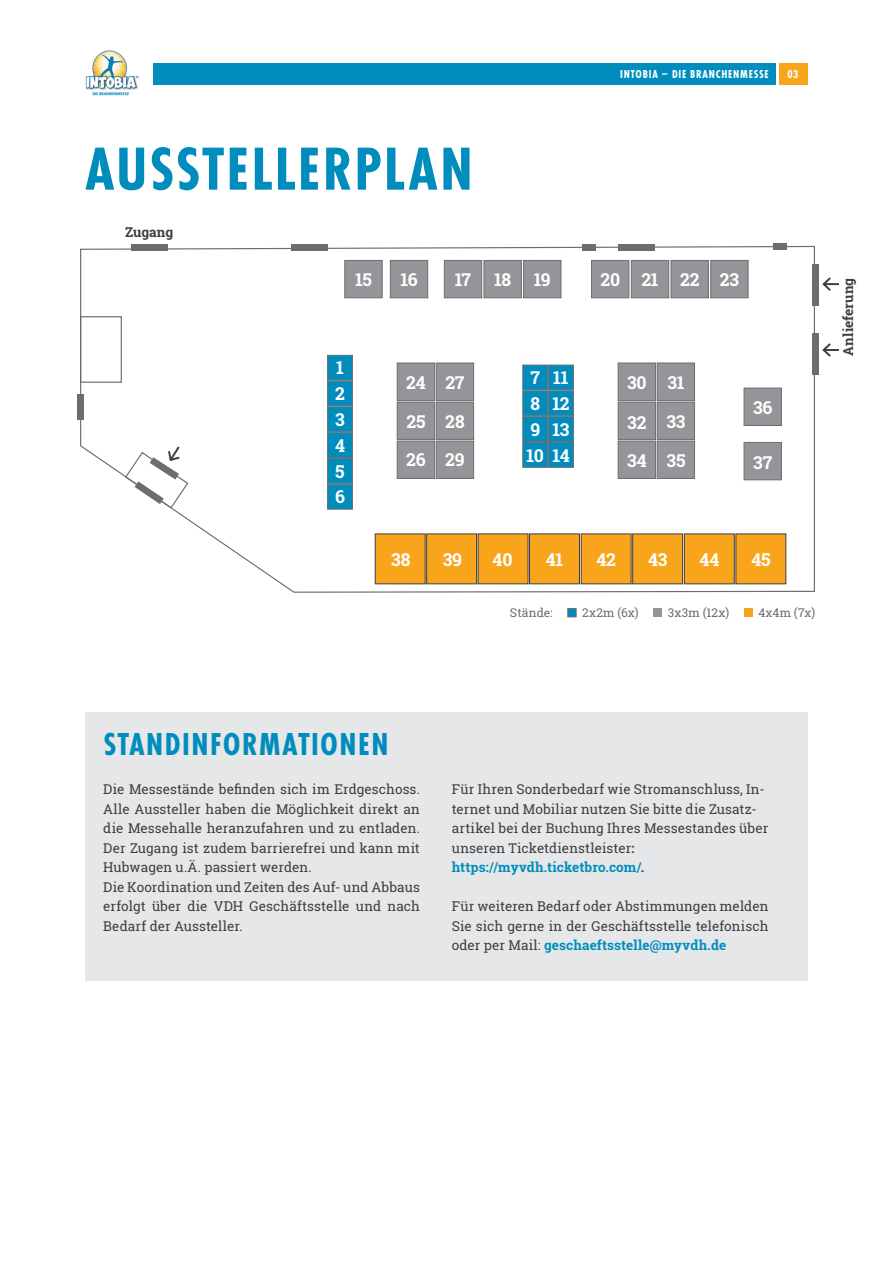
<style>
.page{position:relative;width:893px;height:1263px;background:#fff}
.page>*{position:absolute;margin:0;border:0;box-sizing:border-box;transform-origin:0 0}
.t1{font:700 63px "Futura PT Cond";letter-spacing:.04em;color:#008dbd}
.t2{font:700 33px "Futura PT Cond";letter-spacing:.045em;color:#008dbd}
.t3{font:700 17.7px/25.8px "Roboto Slab";letter-spacing:-.01em;color:#fff}
.t4{font:700 13.65px "Roboto Slab";letter-spacing:-.01em;color:#3e3e3f}
.t5{font:13.5px/19.5px "Roboto Slab";letter-spacing:.005em;color:#3e3e3f}
.t6{font:12px "Roboto Slab";letter-spacing:.015em;color:#6c6d70}
.t7{font:700 12px "Futura PT Cond";letter-spacing:.065em;color:#fff}
.s1{font-weight:700}
.s2{font-weight:700;color:#008dbd}
</style>
<div class="page">
<div style="left:85px;top:712px;width:723px;height:268px;background:#e6e7e9"></div>
<div style="left:153px;top:63px;width:623px;height:22px;background:#008dbd"></div>
<div style="left:779px;top:63px;width:29px;height:22px;background:#f9a51b"></div>
<img style="left:85px;top:50px;width:54px;height:46px">
<svg style="left:79px;top:245px;width:737px;height:348px"></svg>
<div style="left:80px;top:316px;width:42px;height:67px;border:1px solid #6c6d70"></div>
<div style="left:78px;top:394px;width:6px;height:25px;background:#6c6d70"></div>
<div style="left:291px;top:245px;width:36px;height:6px;background:#6c6d70"></div>
<div style="left:131px;top:245px;width:37px;height:6px;background:#6c6d70"></div>
<div style="left:568px;top:608px;width:8px;height:9px;background:#008dbd;border:1px solid #6c6d70"></div>
<div style="left:653px;top:609px;width:9px;height:8px;background:#939598"></div>
<div style="left:744px;top:609px;width:8px;height:8px;background:#f9a51b"></div>
<svg style="left:124px;top:444px;width:65px;height:65px"></svg>
<div style="left:618px;top:244px;width:37px;height:7px;background:#6c6d70"></div>
<div style="left:773px;top:243px;width:14px;height:7px;background:#6c6d70"></div>
<div style="left:582px;top:244px;width:13px;height:7px;background:#6c6d70"></div>
<div style="left:812px;top:333px;width:6px;height:42px;background:#6c6d70"></div>
<div style="left:812px;top:264px;width:6px;height:41px;background:#6c6d70"></div>
<svg style="left:822px;top:277px;width:17px;height:14px"></svg>
<svg style="left:822px;top:343px;width:17px;height:14px"></svg>
<div style="left:327px;top:355px;width:25px;height:25px;background:#008dbd;border:1px solid #6c6d70"></div>
<div style="left:345px;top:260px;width:37px;height:38px;background:#939598;border:1px solid #6c6d70"></div>
<div style="left:736px;top:534px;width:50px;height:50px;background:#f9a51b"></div>
<div style="left:684px;top:534px;width:50px;height:50px;background:#f9a51b"></div>
<div style="left:632px;top:534px;width:51px;height:50px;background:#f9a51b;border:1px solid #3e3e3f"></div>
<div style="left:390px;top:260px;width:38px;height:38px;background:#939598;border:1px solid #6c6d70"></div>
<div style="left:444px;top:260px;width:38px;height:38px;background:#939598;border:1px solid #6c6d70"></div>
<div style="left:484px;top:260px;width:37px;height:38px;background:#939598;border:1px solid #6c6d70"></div>
<div style="left:523px;top:260px;width:38px;height:38px;background:#939598;border:1px solid #6c6d70"></div>
<div style="left:327px;top:381px;width:25px;height:25px;background:#008dbd;border:1px solid #6c6d70"></div>
<div style="left:327px;top:407px;width:25px;height:25px;background:#008dbd;border:1px solid #6c6d70"></div>
<div style="left:327px;top:433px;width:25px;height:25px;background:#008dbd;border:1px solid #6c6d70"></div>
<div style="left:327px;top:458px;width:25px;height:25px;background:#008dbd;border:1px solid #6c6d70"></div>
<div style="left:327px;top:484px;width:25px;height:25px;background:#008dbd;border:1px solid #6c6d70"></div>
<div style="left:591px;top:260px;width:38px;height:38px;background:#939598;border:1px solid #6c6d70"></div>
<div style="left:631px;top:260px;width:38px;height:38px;background:#939598;border:1px solid #6c6d70"></div>
<div style="left:671px;top:260px;width:37px;height:38px;background:#939598;border:1px solid #6c6d70"></div>
<div style="left:711px;top:260px;width:37px;height:38px;background:#939598;border:1px solid #6c6d70"></div>
<div style="left:397px;top:363px;width:38px;height:37px;background:#939598;border:1px solid #6c6d70"></div>
<div style="left:436px;top:363px;width:38px;height:37px;background:#939598;border:1px solid #6c6d70"></div>
<div style="left:397px;top:402px;width:38px;height:37px;background:#939598;border:1px solid #6c6d70"></div>
<div style="left:436px;top:402px;width:38px;height:37px;background:#939598;border:1px solid #6c6d70"></div>
<div style="left:397px;top:441px;width:38px;height:38px;background:#939598;border:1px solid #6c6d70"></div>
<div style="left:436px;top:441px;width:38px;height:38px;background:#939598;border:1px solid #6c6d70"></div>
<div style="left:618px;top:363px;width:38px;height:37px;background:#939598;border:1px solid #6c6d70"></div>
<div style="left:657px;top:363px;width:38px;height:37px;background:#939598;border:1px solid #6c6d70"></div>
<div style="left:618px;top:402px;width:38px;height:37px;background:#939598;border:1px solid #6c6d70"></div>
<div style="left:657px;top:402px;width:38px;height:37px;background:#939598;border:1px solid #6c6d70"></div>
<div style="left:618px;top:441px;width:38px;height:38px;background:#939598;border:1px solid #6c6d70"></div>
<div style="left:657px;top:441px;width:38px;height:38px;background:#939598;border:1px solid #6c6d70"></div>
<div style="left:523px;top:365px;width:25px;height:25px;background:#008dbd;border:1px solid #6c6d70"></div>
<div style="left:523px;top:391px;width:25px;height:25px;background:#008dbd;border:1px solid #6c6d70"></div>
<div style="left:523px;top:417px;width:25px;height:25px;background:#008dbd;border:1px solid #6c6d70"></div>
<div style="left:523px;top:442px;width:25px;height:25px;background:#008dbd;border:1px solid #6c6d70"></div>
<div style="left:548px;top:365px;width:25px;height:25px;background:#008dbd;border:1px solid #6c6d70"></div>
<div style="left:548px;top:391px;width:25px;height:25px;background:#008dbd;border:1px solid #6c6d70"></div>
<div style="left:548px;top:417px;width:25px;height:25px;background:#008dbd;border:1px solid #6c6d70"></div>
<div style="left:548px;top:442px;width:25px;height:25px;background:#008dbd;border:1px solid #6c6d70"></div>
<div style="left:744px;top:388px;width:37px;height:38px;background:#939598;border:1px solid #6c6d70"></div>
<div style="left:744px;top:442px;width:37px;height:38px;background:#939598;border:1px solid #6c6d70"></div>
<div style="left:581px;top:534px;width:50px;height:50px;background:#f9a51b"></div>
<div style="left:529px;top:534px;width:51px;height:50px;background:#f9a51b;border:1px solid #3e3e3f"></div>
<div style="left:478px;top:534px;width:50px;height:50px;background:#f9a51b"></div>
<div style="left:427px;top:534px;width:50px;height:50px;background:#f9a51b"></div>
<div style="left:375px;top:534px;width:50px;height:50px;background:#f9a51b"></div>
<p class="t7" style="left:620px;top:67px;width:150px">INTOBIA DIE BRANCHENMESSE</p>
<p class="t7" style="left:787px;top:67px;width:12px">03</p>
<h1 class="t1" style="left:85px;top:132px;width:389px">AUSSTELLERPLAN</h1>
<p class="t4" style="left:125px;top:223px;width:50px">Zugang</p>
<h3 class="t3" style="left:355px;top:266px;width:18px">15</h3>
<h3 class="t3" style="left:400px;top:266px;width:19px">16</h3>
<h3 class="t3" style="left:455px;top:266px;width:18px">17</h3>
<h3 class="t3" style="left:494px;top:266px;width:19px">18</h3>
<h3 class="t3" style="left:534px;top:266px;width:18px">19</h3>
<h3 class="t3" style="left:600px;top:266px;width:140px">20 21 22 23</h3>
<h3 class="t3" style="left:335px;top:355px;width:11px;text-align:justify">1<br>2<br>3<br>4<br>5<br>6</h3>
<h3 class="t3" style="left:526px;top:365px;width:19px">7<br>8<br>9<br>10</h3>
<h3 class="t3" style="left:552px;top:365px;width:19px;text-align:justify">11<br>12<br>13<br>14</h3>
<h3 class="t3" style="left:406px;top:370px;width:21px">24</h3>
<h3 class="t3" style="left:406px;top:402px;width:21px;line-height:38.2px">25<br>26</h3>
<h3 class="t3" style="left:445px;top:370px;width:21px">27</h3>
<h3 class="t3" style="left:445px;top:402px;width:21px;line-height:38.4px">28<br>29</h3>
<h3 class="t3" style="left:627px;top:370px;width:21px">30</h3>
<h3 class="t3" style="left:627px;top:403px;width:21px;line-height:38.2px">32<br>34</h3>
<h3 class="t3" style="left:667px;top:370px;width:19px">31</h3>
<h3 class="t3" style="left:666px;top:403px;width:21px;line-height:38.4px">33<br>35</h3>
<h3 class="t3" style="left:753px;top:395px;width:21px">36</h3>
<h3 class="t3" style="left:753px;top:449px;width:21px">37</h3>
<h3 class="t3" style="left:391px;top:547px;width:21px">38</h3>
<h3 class="t3" style="left:443px;top:547px;width:21px">39</h3>
<h3 class="t3" style="left:493px;top:547px;width:21px">40</h3>
<h3 class="t3" style="left:546px;top:547px;width:19px">41</h3>
<h3 class="t3" style="left:596px;top:547px;width:21px">42</h3>
<h3 class="t3" style="left:648px;top:547px;width:21px">43</h3>
<h3 class="t3" style="left:699px;top:547px;width:21px">44</h3>
<h3 class="t3" style="left:751px;top:547px;width:21px">45</h3>
<p class="t6" style="left:510px;top:604px;width:44px">Stände:</p>
<p class="t6" style="left:582px;top:604px;width:58px">2x2m (6x)</p>
<p class="t6" style="left:668px;top:604px;width:63px">3x3m (12x)</p>
<p class="t6" style="left:758px;top:604px;width:58px">4x4m (7x)</p>
<p class="t4" style="left:839px;top:356px;width:79px;rotate:-90deg">Anlieferung</p>
<h2 class="t2" style="left:103px;top:725px;width:286px">STANDINFORMATIONEN</h2>
<p class="t5" style="left:103px;top:779px;width:318px">Die Messestände befinden sich im Erdgeschoss.<br>Alle Aussteller haben die Möglichkeit direkt an die Messehalle heranzufahren und zu entladen.<br>Der Zugang ist zudem barrierefrei und kann mit Hubwagen u.Ä. passiert werden.<br>Die Koordination und Zeiten des Auf- und Abbaus erfolgt über die VDH Geschäftsstelle und nach Bedarf der Aussteller.</p>
<p class="t5" style="left:452px;top:779px;width:318px">Für Ihren Sonderbedarf wie Stromanschluss, In&shy;ternet und Mobiliar nutzen Sie bitte die Zusatz&shy;artikel bei der Buchung Ihres Messestandes über unseren Ticketdienstleister<span class="s1">: </span><span class="s2">https://myvdh.ticketbro.com/</span><span class="s1">.</span></p>
<p class="t5" style="left:452px;top:896px;width:318px;text-align:justify">Für weiteren Bedarf oder Abstimmungen melden Sie sich gerne in der Geschäftsstelle telefonisch oder per Mail: <span class="s2">geschaeftsstelle@myvdh.de</span></p>
</div>
